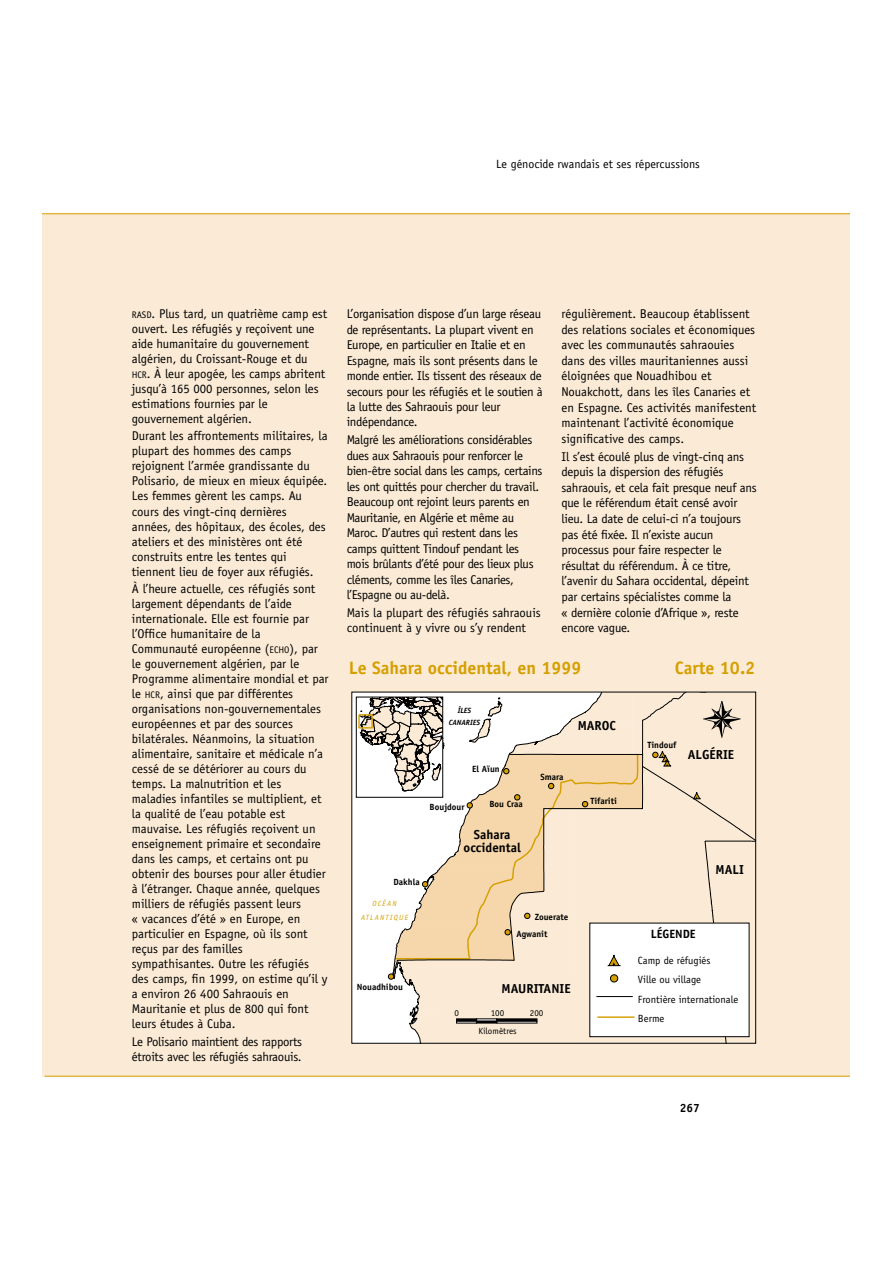
<style>
.page{position:relative;width:893px;height:1263px;background:#fff}
.page>*{position:absolute;margin:0;border:0;box-sizing:border-box;transform-origin:0 0}
.t1{font:700 18px "Officina Sans";color:#d69f00}
.t2{font:700 13.05px/13px "Officina Sans";color:#000;text-align:center}
.t3{font:12.75px/15px "Officina Sans";letter-spacing:-.005em;color:#000}
.t4{font:12.75px/15.5px "Officina Sans";letter-spacing:-.025em;color:#000}
.t5{font:12px "Officina Sans";color:#000}
.t6{font:700 12px "Officina Sans";color:#000}
.t7{font:10.5px/19.5px "Officina Sans";color:#000}
.t8{font:700 9px "Officina Sans";color:#000}
.t9{font:9px "Officina Sans";color:#000}
.t10{font:italic 7.5px/14.4px "Officina Sans";letter-spacing:.165em;color:#d59f00;text-align:center}
.t11{font:italic 700 7.5px/12px "Officina Sans";letter-spacing:.005em;color:#000;text-align:center}
.s1{font-size:9.6px}
</style>
<div class="page">
<hr style="left:42px;top:214px;width:3px;height:863px;background:#fbebd6">
<div style="left:45px;top:214px;width:804px;height:863px;background:#fbebd6"></div>
<hr style="left:45px;top:1076px;width:804px;height:1px;background:#d69f00">
<hr style="left:45px;top:213px;width:804px;height:1px;background:#d69f00">
<svg style="left:356px;top:692px;width:400px;height:351px"></svg>
<div style="left:496px;top:1021px;width:41px;height:2px;border:1px solid #000"></div>
<div style="left:496px;top:1018px;width:41px;height:3px;border:1px solid #000"></div>
<p class="t5" style="left:496px;top:159px;width:205px">Le génocide rwandais et ses répercussions</p>
<p class="t3" style="left:132px;top:307px;width:197px"><span class="s1">RASD</span>. Plus tard, un quatrième camp est ouvert. Les réfugiés y reçoivent une aide humanitaire du gouvernement algérien, du Croissant-Rouge et du <span class="s1">HCR</span>. À leur apogée, les camps abritent jusqu’à 165 000 personnes, selon les estimations fournies par le gouvernement algérien.</p>
<p class="t3" style="left:132px;top:430px;width:197px">Durant les affrontements militaires, la plupart des hommes des camps rejoignent l’armée grandissante du Polisario, de mieux en mieux équipée.<br>Les femmes gèrent les camps. Au cours des vingt-cinq dernières années, des hôpitaux, des écoles, des ateliers et des ministères ont été construits entre les tentes qui tiennent lieu de foyer aux réfugiés.</p>
<p class="t3" style="left:132px;top:582px;width:198px">À l’heure actuelle, ces réfugiés sont largement dépendants de l’aide internationale. Elle est fournie par l’Office humanitaire de la Communauté européenne (<span class="s1">ECHO</span>), par le gouvernement algérien, par le Programme alimentaire mondial et par le <span class="s1">HCR</span>, ainsi que par différentes organisations non-gouvernementales européennes et par des sources bilatérales. Néanmoins, la situation alimentaire, sanitaire et médicale n’a cessé de se détériorer au cours du temps. La malnutrition et les maladies infantiles se multiplient, et la qualité de l’eau potable est mauvaise. Les réfugiés reçoivent un enseignement primaire et secondaire dans les camps, et certains ont pu obtenir des bourses pour aller étudier à l’étranger. Chaque année, quelques milliers de réfugiés passent leurs<br>« vacances d’été » en Europe, en particulier en Espagne, où ils sont reçus par des familles sympathisantes. Outre les réfugiés des camps, fin 1999, on estime qu’il y a environ 26 400 Sahraouis en Mauritanie et plus de 800 qui font leurs études à Cuba.</p>
<p class="t3" style="left:132px;top:1035px;width:172px">Le Polisario maintient des rapports étroits avec les réfugiés sahraouis.</p>
<p class="t3" style="left:346px;top:307px;width:198px;line-height:15.5px">L’organisation dispose d’un large réseau de représentants. La plupart vivent en Europe, en particulier en Italie et en Espagne, mais ils sont présents dans le monde entier. Ils tissent des réseaux de secours pour les réfugiés et le soutien à la lutte des Sahraouis pour leur indépendance.</p>
<p class="t4" style="left:346px;top:433px;width:197px">Malgré les améliorations considérables dues aux Sahraouis pour renforcer le bien-être social dans les camps, certains les ont quittés pour chercher du travail.<br>Beaucoup ont rejoint leurs parents en Mauritanie, en Algérie et même au Maroc. D’autres qui restent dans les camps quittent Tindouf pendant les mois brûlants d’été pour des lieux plus cléments, comme les îles Canaries, l’Espagne ou au-delà.</p>
<p class="t3" style="left:346px;top:606px;width:196px;line-height:15.5px">Mais la plupart des réfugiés sahraouis continuent à y vivre ou s’y rendent</p>
<p class="t3" style="left:561px;top:307px;width:196px;line-height:15.6px">régulièrement. Beaucoup établissent des relations sociales et économiques avec les communautés sahraouies dans des villes mauritaniennes aussi éloignées que Nouadhibou et Nouakchott, dans les îles Canaries et en Espagne. Ces activités manifestent maintenant l’activité économique significative des camps.</p>
<p class="t3" style="left:561px;top:449px;width:197px;line-height:15.6px">Il s’est écoulé plus de vingt-cinq ans depuis la dispersion des réfugiés sahraouis, et cela fait presque neuf ans que le référendum était censé avoir lieu. La date de celui-ci n’a toujours pas été fixée. Il n’existe aucun processus pour faire respecter le résultat du référendum. À ce titre, l’avenir du Sahara occidental, dépeint par certains spécialistes comme la<br>« dernière colonie d’Afrique », reste encore vague.</p>
<h1 class="t1" style="left:349px;top:661px;width:234px">Le Sahara occidental, en 1999</h1>
<h1 class="t1" style="left:675px;top:661px;width:82px">Carte 10.2</h1>
<p class="t11" style="left:449px;top:705px;width:33px">ÎLES<br>CANARIES</p>
<p class="t2" style="left:577px;top:720px;width:40px">MAROC</p>
<p class="t8" style="left:393px;top:879px;width:28px">Dakhla</p>
<p class="t10" style="left:361px;top:896px;width:49px">OCÉAN<br>ATLANTIQUE</p>
<p class="t8" style="left:472px;top:765px;width:29px">El Aïun</p>
<p class="t8" style="left:429px;top:803px;width:36px">Boujdour</p>
<p class="t8" style="left:489px;top:801px;width:35px">Bou Craa</p>
<p class="t2" style="left:463px;top:829px;width:59px">Sahara occidental</p>
<p class="t8" style="left:540px;top:773px;width:24px">Smara</p>
<p class="t8" style="left:534px;top:914px;width:35px">Zouerate</p>
<p class="t8" style="left:516px;top:930px;width:32px">Agwanit</p>
<p class="t8" style="left:590px;top:797px;width:28px">Tifariti</p>
<p class="t8" style="left:357px;top:983px;width:48px">Nouadhibou</p>
<p class="t2" style="left:501px;top:983px;width:71px">MAURITANIE</p>
<p class="t9" style="left:454px;top:1009px;width:6px">0</p>
<p class="t9" style="left:491px;top:1009px;width:15px">100</p>
<p class="t9" style="left:530px;top:1009px;width:15px">200</p>
<p class="t9" style="left:478px;top:1027px;width:40px">Kilomètres</p>
<p class="t8" style="left:647px;top:742px;width:31px">Tindouf</p>
<p class="t2" style="left:687px;top:749px;width:48px">ALGÉRIE</p>
<p class="t2" style="left:715px;top:864px;width:30px">MALI</p>
<p class="t6" style="left:650px;top:929px;width:46px">LÉGENDE</p>
<p class="t7" style="left:638px;top:951px;width:102px">Camp de réfugiés<br>Ville ou village<br>Frontière internationale<br>Berme</p>
<p class="t6" style="left:679px;top:1103px;width:22px">267</p>
</div>
